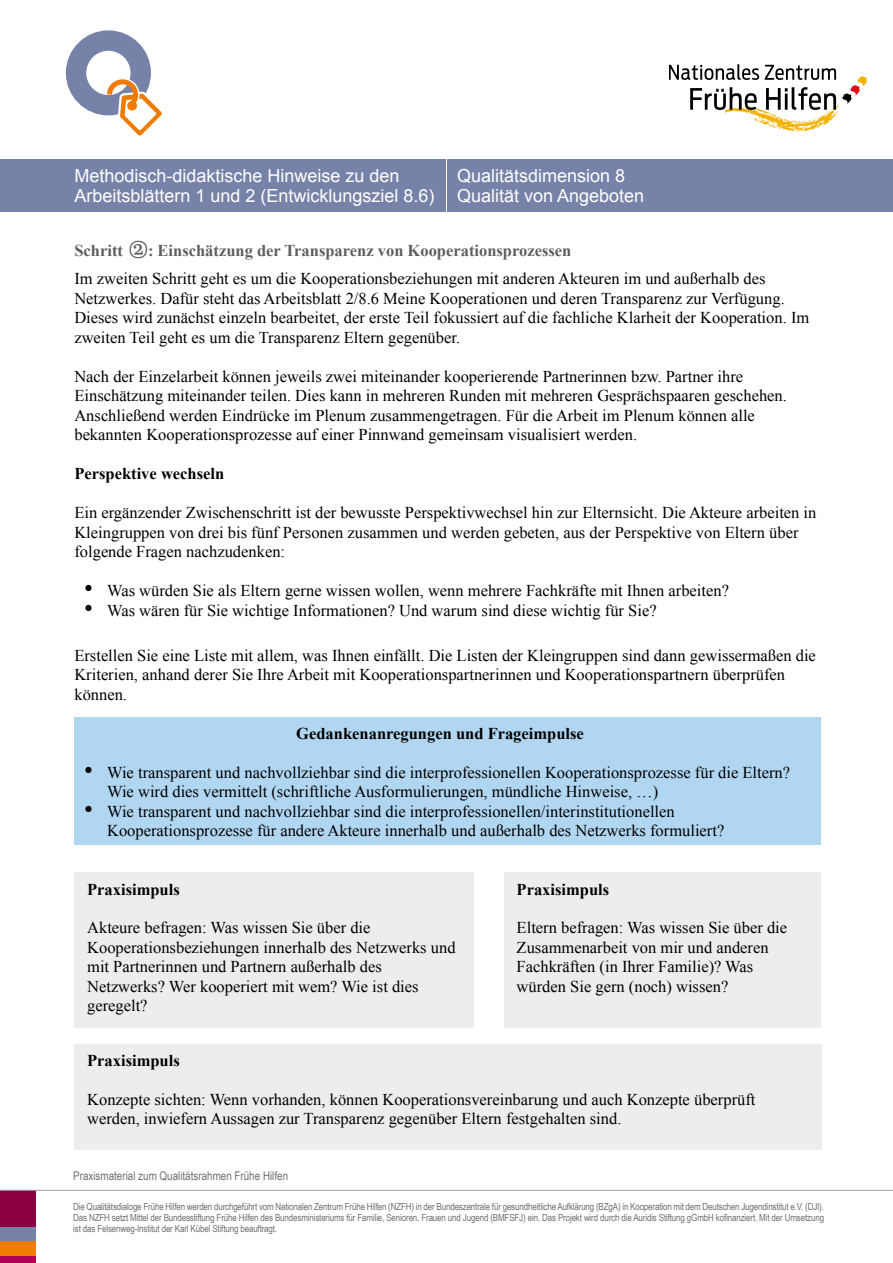
<style>
.page{position:relative;width:893px;height:1263px;background:#fff}
.page>*{position:absolute;margin:0;border:0;box-sizing:border-box;transform-origin:0 0}
.t1{font:18px/19.5px "Arial";color:#fff}
.p_Fließtext{font:16.5px/19.5px "Times New Roman";color:#000}
.p_Praxisimpuls-FT_Positionsrahmen{font:16.5px/19.5px "Times New Roman";color:#000}
.t2{font:700 16.5px "Times New Roman";color:#5e5e5e}
.p_Fließtext-2{font:700 16.5px "Times New Roman";color:#000}
.p_Praxisimpuls-FT_Positionsrahmen-2{font:700 16.5px "Times New Roman";color:#000}
.t3{font:12px "Arial Narrow";color:#6f6f6e}
.t4{font:9.75px/11.2px "Arial Narrow";letter-spacing:-.015em;color:#6f6f6e;text-align:justify}
.s1{font-family:"Abril Text Lt";font-weight:400;font-size:28.2px}
</style>
<div class="page">
<div style="left:0;top:1255px;width:35px;height:8px;background:#b10057"></div>
<div style="left:0;top:1191px;width:35px;height:36px;background:#8d0044"></div>
<div style="left:0;top:1227px;width:35px;height:14px;background:#7782a8"></div>
<div style="left:0;top:1241px;width:35px;height:14px;background:#ef7c00"></div>
<hr style="left:0;top:1190px;width:893px;height:1px;background:#9c9d9d">
<svg style="left:669px;top:64px;width:198px;height:68px"></svg>
<div style="left:0;top:159px;width:893px;height:53px;background:#7782a8"></div>
<hr style="left:446px;top:147px;width:1px;height:74px;background:#fff">
<div style="left:66px;top:30px;width:85px;height:85px;border:20px solid #7682a7;border-radius:50%"></div>
<svg style="left:102px;top:72px;width:60px;height:64px"></svg>
<div style="left:127px;top:101px;width:10px;height:10px;background:#ef7c00;border-radius:50%"></div>
<div style="left:74px;top:717px;width:747px;height:127px;background:#b1d6f1"></div>
<div style="left:74px;top:873px;width:400px;height:38px;background:#ededed"></div>
<div style="left:74px;top:911px;width:400px;height:116px;background:#ededed"></div>
<div style="left:504px;top:873px;width:317px;height:38px;background:#ededed"></div>
<div style="left:504px;top:911px;width:317px;height:116px;background:#ededed"></div>
<div style="left:74px;top:1044px;width:748px;height:39px;background:#ededed"></div>
<div style="left:74px;top:1083px;width:748px;height:66px;background:#ededed"></div>
<p class="t1" style="left:457px;top:166px;width:189px">Qualitätsdimension 8<br>Qualität von Angeboten</p>
<p class="t1" style="left:74px;top:166px;width:362px">Methodisch-didaktische Hinweise zu den<br>Arbeitsblättern 1 und 2 (Entwicklungsziel 8.6)</p>
<h3 class="t2" style="left:74px;top:239px;width:498px">Schritt <span class="s1">2</span>: Einschätzung der Transparenz von Kooperationsprozessen</h3>
<p class="p_Fließtext" style="left:74px;top:269px;width:736px">Im zweiten Schritt geht es um die Kooperationsbeziehungen mit anderen Akteuren im und außerhalb des Netzwerkes. Dafür steht das Arbeitsblatt 2/8.6 Meine Kooperationen und deren Transparenz zur Verfügung.<br>Dieses wird zunächst einzeln bearbeitet, der erste Teil fokussiert auf die fachliche Klarheit der Kooperation. Im zweiten Teil geht es um die Transparenz Eltern gegenüber.</p>
<p class="p_Fließtext" style="left:74px;top:366px;width:714px">Nach der Einzelarbeit können jeweils zwei miteinander kooperierende Partnerinnen bzw. Partner ihre Einschätzung miteinander teilen. Dies kann in mehreren Runden mit mehreren Gesprächspaaren geschehen.<br>Anschließend werden Eindrücke im Plenum zusammengetragen. Für die Arbeit im Plenum können alle bekannten Kooperationsprozesse auf einer Pinnwand gemeinsam visualisiert werden.</p>
<p class="p_Fließtext-2" style="left:74px;top:462px;width:151px">Perspektive wechseln</p>
<p class="p_Fließtext" style="left:74px;top:503px;width:743px">Ein ergänzender Zwischenschritt ist der bewusste Perspektivwechsel hin zur Elternsicht. Die Akteure arbeiten in<br>Kleingruppen von drei bis fünf Personen zusammen und werden gebeten, aus der Perspektive von Eltern über folgende Fragen nachzudenken:</p>
<p class="p_Fließtext" style="left:84px;top:581px;width:647px">• Was würden Sie als Eltern gerne wissen wollen, wenn mehrere Fachkräfte mit Ihnen arbeiten?</p>
<p class="p_Fließtext" style="left:84px;top:600px;width:574px">• Was wären für Sie wichtige Informationen? Und warum sind diese wichtig für Sie?</p>
<p class="p_Fließtext" style="left:74px;top:645px;width:743px">Erstellen Sie eine Liste mit allem, was Ihnen einfällt. Die Listen der Kleingruppen sind dann gewissermaßen die<br>Kriterien, anhand derer Sie Ihre Arbeit mit Kooperationspartnerinnen und Kooperationspartnern überprüfen können.</p>
<p class="p_Fließtext-2" style="left:296px;top:722px;width:289px">Gedankenanregungen und Frageimpulse</p>
<p class="p_Fließtext" style="left:107px;top:762px;width:685px;text-indent:-23px">• Wie transparent und nachvollziehbar sind die interprofessionellen Kooperationsprozesse für die Eltern?<br>Wie wird dies vermittelt (schriftliche Ausformulierungen, mündliche Hinweise, …)</p>
<p class="p_Fließtext" style="left:107px;top:801px;width:619px;text-indent:-23px">• Wie transparent und nachvollziehbar sind die interprofessionellen/interinstitutionellen<br>Kooperationsprozesse für andere Akteure innerhalb und außerhalb des Netzwerks formuliert?</p>
<p class="p_Praxisimpuls-FT_Positionsrahmen-2" style="left:87px;top:878px;width:94px">Praxisimpuls</p>
<p class="p_Praxisimpuls-FT_Positionsrahmen" style="left:87px;top:918px;width:370px">Akteure befragen: Was wissen Sie über die Kooperationsbeziehungen innerhalb des Netzwerks und mit Partnerinnen und Partnern außerhalb des Netzwerks? Wer kooperiert mit wem? Wie ist dies geregelt?</p>
<p class="p_Praxisimpuls-FT_Positionsrahmen-2" style="left:517px;top:878px;width:94px">Praxisimpuls</p>
<p class="p_Praxisimpuls-FT_Positionsrahmen" style="left:517px;top:918px;width:272px">Eltern befragen: Was wissen Sie über die Zusammenarbeit von mir und anderen Fachkräften (in Ihrer Familie)? Was würden Sie gern (noch) wissen?</p>
<p class="p_Praxisimpuls-FT_Positionsrahmen-2" style="left:87px;top:1049px;width:94px">Praxisimpuls</p>
<p class="p_Praxisimpuls-FT_Positionsrahmen" style="left:87px;top:1089px;width:670px">Konzepte sichten: Wenn vorhanden, können Kooperationsvereinbarung und auch Konzepte überprüft werden, inwiefern Aussagen zur Transparenz gegenüber Eltern festgehalten sind.</p>
<p class="t3" style="left:73px;top:1166px;width:216px">Praxismaterial zum Qualitätsrahmen Frühe Hilfen</p>
<p class="t4" style="left:73px;top:1200px;width:752px">Die Qualitätsdialoge Frühe Hilfen werden durchgeführt vom Nationalen Zentrum Frühe Hilfen (NZFH) in der Bundeszentrale für gesundheitliche Aufklärung (BZgA) in Kooperation mit dem Deutschen Jugendinstitut e.V. (DJI).<br>Das NZFH setzt Mittel der Bundesstiftung Frühe Hilfen des Bundesministeriums für Familie, Senioren, Frauen und Jugend (BMFSFJ) ein. Das Projekt wird durch die Auridis Stiftung gGmbH kofinanziert. Mit der Umsetzung ist das Felsenweg-Institut der Karl Kübel Stiftung beauftragt.</p>
</div>
